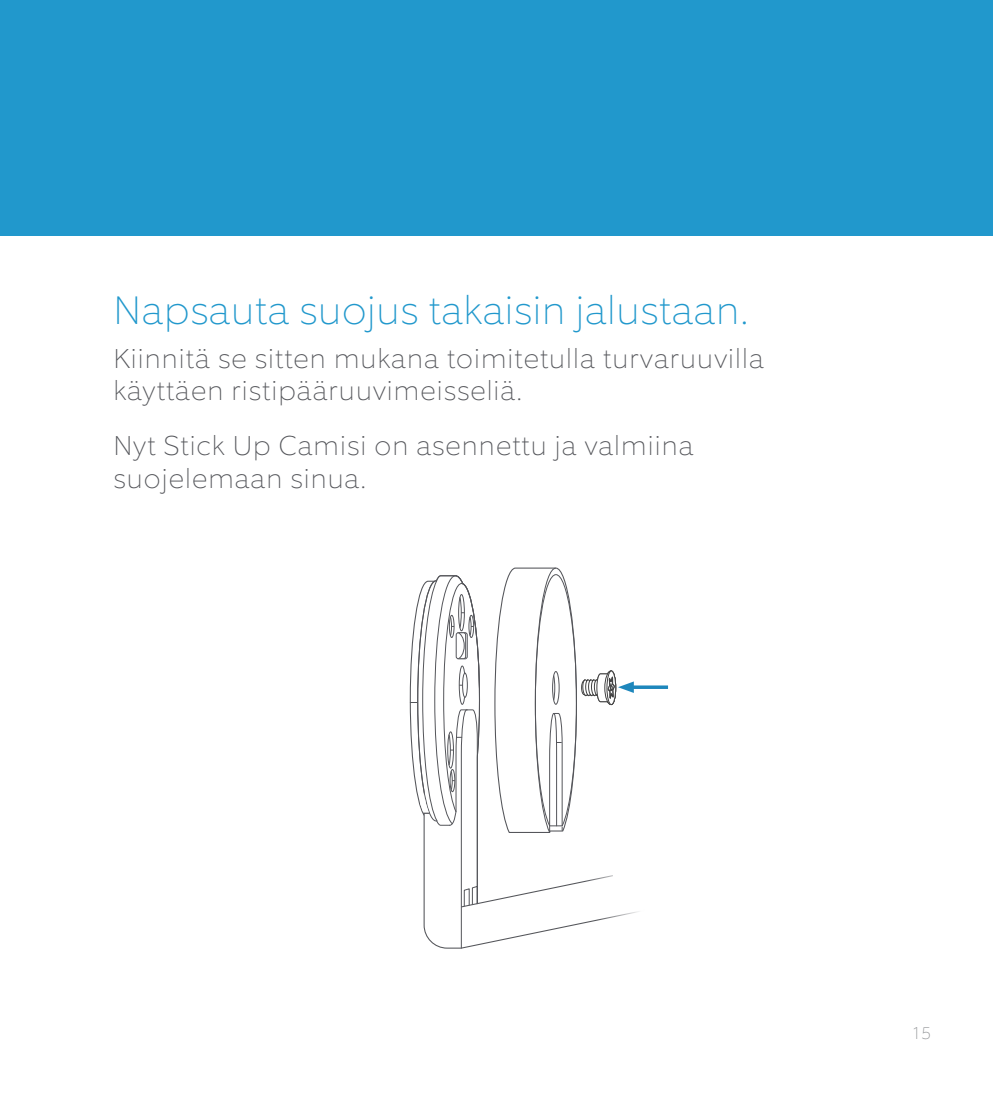
<style>
.page{position:relative;width:993px;height:1099px;background:#fff}
.page>*{position:absolute;margin:0;border:0;box-sizing:border-box;transform-origin:0 0}
.Big_Blue_Header{font:100 40px "Equip";letter-spacing:.02em;color:#2198cc}
.Body_Copy{font:100 27.5px/32.5px "Equip";letter-spacing:.04em;color:#54555a}
.t1{font:100 17.5px "Equip";color:#939598}
</style>
<div class="page">
<svg style="left:656px;top:685px;width:11px;height:4px"></svg>
<svg style="left:409px;top:567px;width:247px;height:381px"></svg>
<div style="left:0;top:0;width:992px;height:235px;background:#2198cc"></div>
<p class="Big_Blue_Header" style="left:113px;top:285px;width:635px">Napsauta suojus takaisin jalustaan.</p>
<p class="Body_Copy" style="left:113px;top:342px;width:651px">Kiinnitä se sitten mukana toimitetulla turvaruuvilla käyttäen ristipääruuvimeisseliä.</p>
<p class="Body_Copy" style="left:113px;top:429px;width:581px">Nyt Stick Up Camisi on asennettu ja valmiina suojelemaan sinua.</p>
<p class="t1" style="left:911px;top:1021px;width:21px">15</p>
</div>
